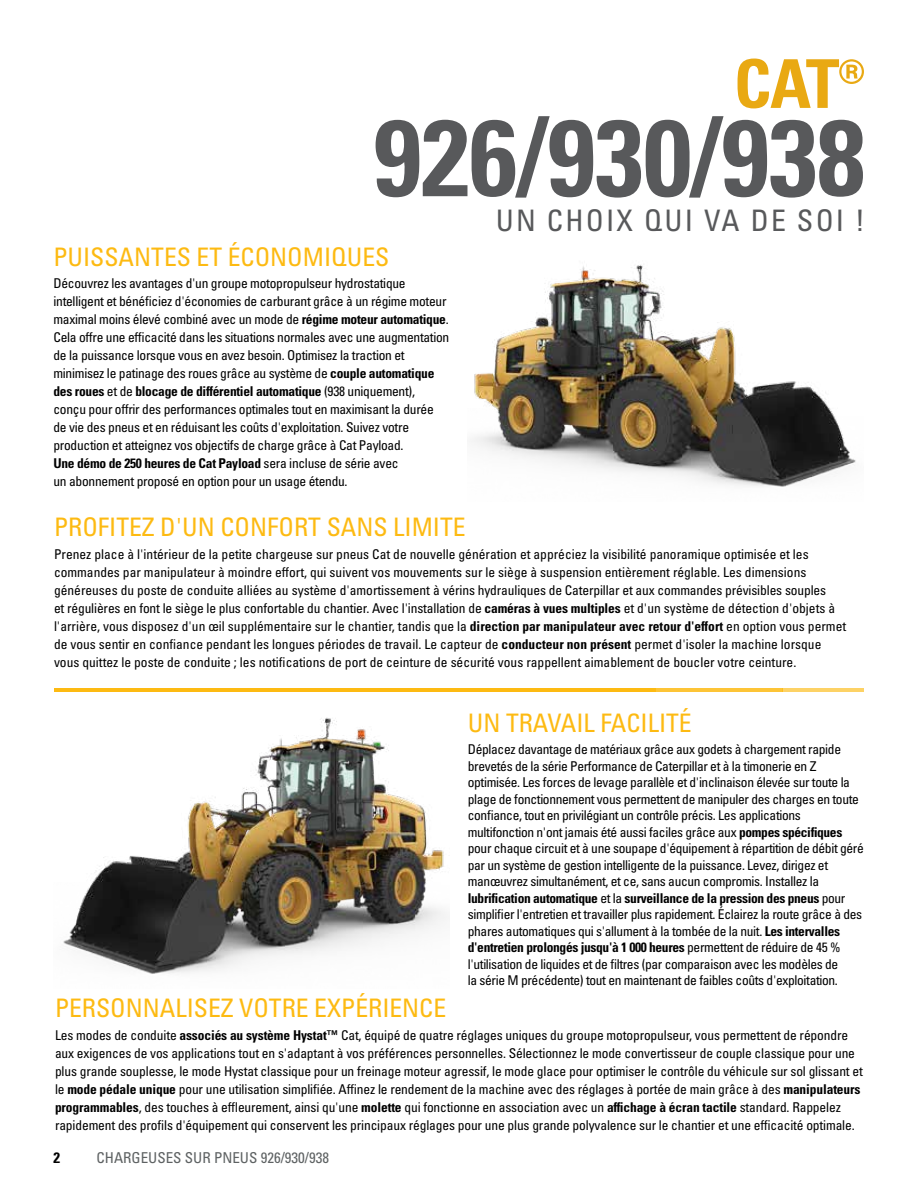
<style>
.page{position:relative;width:918px;height:1188px;background:#fff}
.page>*{position:absolute;margin:0;border:0;box-sizing:border-box;transform-origin:0 0}
.t1{font:108px "Univers LTCYR 67 Bold Cond";color:#58595b}
.t2{font:67.35px "Univers LTCYR 67 Bold Cond";color:#e9a913}
.t3{font:condensed 29.7px "Univers LTCYR 57";letter-spacing:.075em;color:#58595b}
.t4{font:condensed 25.5px "Univers LTCYR 57";color:#fdba12}
.t5{font:condensed 15px "Univers LTCYR 57";color:#5e6263}
.t6{font:15px "Univers LTCYR 67 Bold Cond";color:#000}
.t7{font:condensed 13.5px/18px "Univers LTCYR 57";letter-spacing:-.01em;color:#000}
.t8{font:13.5px "Univers LTCYR 67 Bold Cond";letter-spacing:-.025em;color:#000}
.s1{font-family:"Univers LTCYR 67 Bold Cond";font-stretch:normal}
.s2{font-family:"Univers LTCYR 57";font-stretch:condensed}
</style>
<div class="page">
<hr style="left:54px;top:688px;width:601px;height:4px;background:#fdba12">
<hr style="left:654px;top:688px;width:128px;height:4px;background:#fdc436">
<hr style="left:782px;top:688px;width:82px;height:4px;background:#fdd265">
<img style="left:471px;top:265px;width:385px;height:222px">
<img style="left:63px;top:717px;width:384px;height:257px">
<h2 class="t2" style="left:734px;top:43px;width:133px">CAT®</h2>
<h1 class="t1" style="left:374px;top:92px;width:493px">926/930/938</h1>
<h3 class="t3" style="left:496px;top:202px;width:371px">UN CHOIX QUI VA DE SOI !</h3>
<h3 class="t4" style="left:53px;top:240px;width:337px">PUISSANTES ET ÉCONOMIQUES</h3>
<p class="t7" style="left:53px;top:274px;width:397px">Découvrez les avantages d'un groupe motopropulseur hydrostatique intelligent et bénéficiez d'économies de carburant grâce à un régime moteur maximal moins élevé combiné avec un mode de <span class="s1">régime moteur automatique</span>.<br>Cela offre une efficacité dans les situations normales avec une augmentation de la puissance lorsque vous en avez besoin. Optimisez la traction et minimisez le patinage des roues grâce au système de <span class="s1">couple automatique</span></p>
<p class="t8" style="left:53px;top:383px;width:363px">des roues <span class="s2">et de</span> blocage de différentiel automatique <span class="s2">(938 uniquement),</span></p>
<p class="t7" style="left:53px;top:400px;width:382px">conçu pour offrir des performances optimales tout en maximisant la durée de vie des pneus et en réduisant les coûts d'exploitation. Suivez votre production et atteignez vos objectifs de charge grâce à Cat Payload.</p>
<p class="t8" style="left:53px;top:455px;width:347px">Une démo de 250 heures de Cat Payload <span class="s2">sera incluse de série avec</span></p>
<p class="t7" style="left:53px;top:472px;width:296px">un abonnement proposé en option pour un usage étendu.</p>
<h3 class="t4" style="left:54px;top:511px;width:413px">PROFITEZ D'UN CONFORT SANS LIMITE</h3>
<p class="t7" style="left:54px;top:545px;width:794px">Prenez place à l'intérieur de la petite chargeuse sur pneus Cat de nouvelle génération et appréciez la visibilité panoramique optimisée et les commandes par manipulateur à moindre effort, qui suivent vos mouvements sur le siège à suspension entièrement réglable. Les dimensions généreuses du poste de conduite alliées au système d'amortissement à vérins hydrauliques de Caterpillar et aux commandes prévisibles souples<br>et régulières en font le siège le plus confortable du chantier. Avec l'installation de <span class="s1">caméras à vues multiples</span> et d'un système de détection d'objets à l'arrière, vous disposez d'un œil supplémentaire sur le chantier, tandis que la <span class="s1">direction par manipulateur avec retour d'effort</span> en option vous permet de vous sentir en confiance pendant les longues périodes de travail. Le capteur de <span class="s1">conducteur non présent</span> permet d'isoler la machine lorsque vous quittez le poste de conduite ; les notifications de port de ceinture de sécurité vous rappellent aimablement de boucler votre ceinture.</p>
<h3 class="t4" style="left:468px;top:706px;width:225px">UN TRAVAIL FACILITÉ</h3>
<p class="t7" style="left:468px;top:741px;width:397px;line-height:16.5px">Déplacez davantage de matériaux grâce aux godets à chargement rapide brevetés de la série Performance de Caterpillar et à la timonerie en Z optimisée. Les forces de levage parallèle et d'inclinaison élevée sur toute la plage de fonctionnement vous permettent de manipuler des charges en toute confiance, tout en privilégiant un contrôle précis. Les applications multifonction n'ont jamais été aussi faciles grâce aux <span class="s1">pompes spécifiques </span>pour chaque circuit et à une soupape d'équipement à répartition de débit géré par un système de gestion intelligente de la puissance. Levez, dirigez et manœuvrez simultanément, et ce, sans aucun compromis. Installez la</p>
<p class="t8" style="left:468px;top:889px;width:379px">lubrification automatique <span class="s2">et la</span> surveillance de la pression des pneus <span class="s2">pour</span></p>
<p class="t7" style="left:468px;top:906px;width:396px;line-height:16.5px">simplifier l'entretien et travailler plus rapidement. Éclairez la route grâce à des phares automatiques qui s'allument à la tombée de la nuit. <span class="s1">Les intervalles</span></p>
<p class="t8" style="left:468px;top:939px;width:374px">d'entretien prolongés jusqu'à 1 000 heures <span class="s2">permettent de réduire de 45 %</span></p>
<p class="t7" style="left:468px;top:955px;width:372px;line-height:16.5px">l'utilisation de liquides et de filtres (par comparaison avec les modèles de la série M précédente) tout en maintenant de faibles coûts d'exploitation.</p>
<h3 class="t4" style="left:55px;top:992px;width:393px">PERSONNALISEZ VOTRE EXPÉRIENCE</h3>
<p class="t7" style="left:55px;top:1026px;width:809px">Les modes de conduite <span class="s1">associés au système Hystat™</span> Cat, équipé de quatre réglages uniques du groupe motopropulseur, vous permettent de répondre aux exigences de vos applications tout en s'adaptant à vos préférences personnelles. Sélectionnez le mode convertisseur de couple classique pour une plus grande souplesse, le mode Hystat classique pour un freinage moteur agressif, le mode glace pour optimiser le contrôle du véhicule sur sol glissant et le <span class="s1">mode pédale unique</span> pour une utilisation simplifiée. Affinez le rendement de la machine avec des réglages à portée de main grâce à des <span class="s1">manipulateurs programmables</span>, des touches à effleurement, ainsi qu'une <span class="s1">molette</span> qui fonctionne en association avec un <span class="s1">affichage à écran tactile</span> standard. Rappelez rapidement des profils d'équipement qui conservent les principaux réglages pour une plus grande polyvalence sur le chantier et une efficacité optimale.</p>
<p class="t6" style="left:53px;top:1148px;width:8px">2</p>
<p class="t5" style="left:97px;top:1148px;width:234px">CHARGEUSES SUR PNEUS 926/930/938</p>
</div>
